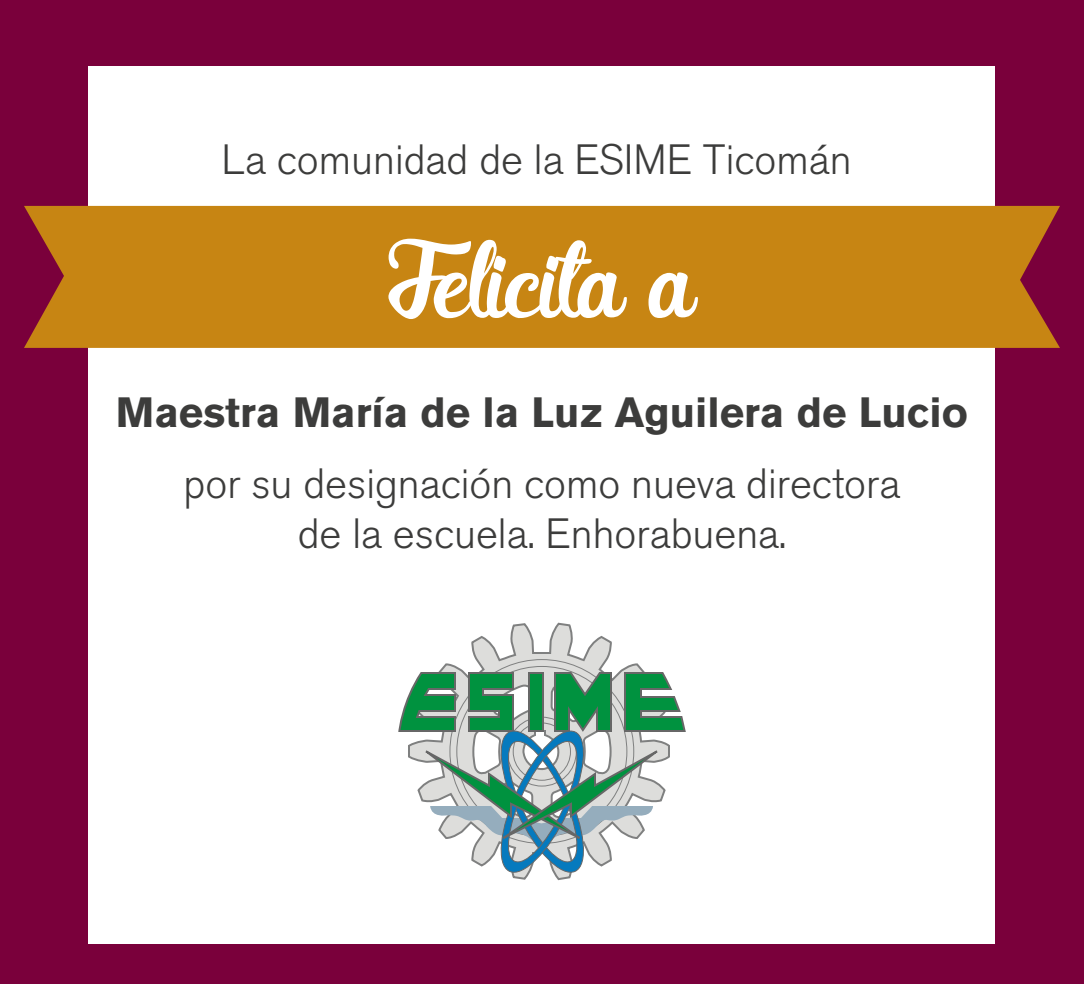
<style>
.page{position:relative;width:1084px;height:984px;background:#7a003b}
.page>*{position:absolute;margin:0;border:0;box-sizing:border-box;transform-origin:0 0}
.t1{font:148px "Blanche de la Fontaine";color:#fff}
.t2{font:300 42px/50.4px "Akzidenz Grotesk BQ";color:#3c3c3b;text-align:center}
.t3{font:700 42px "Akzidenz Grotesk BQ";color:#3c3c3b}
</style>
<div class="page">
<div style="left:89px;top:66px;width:906px;height:878px;background:#fff"></div>
<div style="left:24px;top:206px;width:1036px;height:142px;background:#c78513"></div>
<svg style="left:471px;top:622px;width:141px;height:259px"></svg>
<svg style="left:398px;top:659px;width:288px;height:219px"></svg>
<p class="t2" style="left:221px;top:135px;width:632px">La comunidad de la ESIME Ticomán</p>
<h1 class="t1" style="left:386px;top:185px;width:313px">Felicita a</h1>
<p class="t3" style="left:116px;top:388px;width:854px">Maestra María de la Luz Aguilera de Lucio</p>
<p class="t2" style="left:184px;top:459px;width:718px">por su designación como nueva directora de la escuela. Enhorabuena.</p>
</div>
